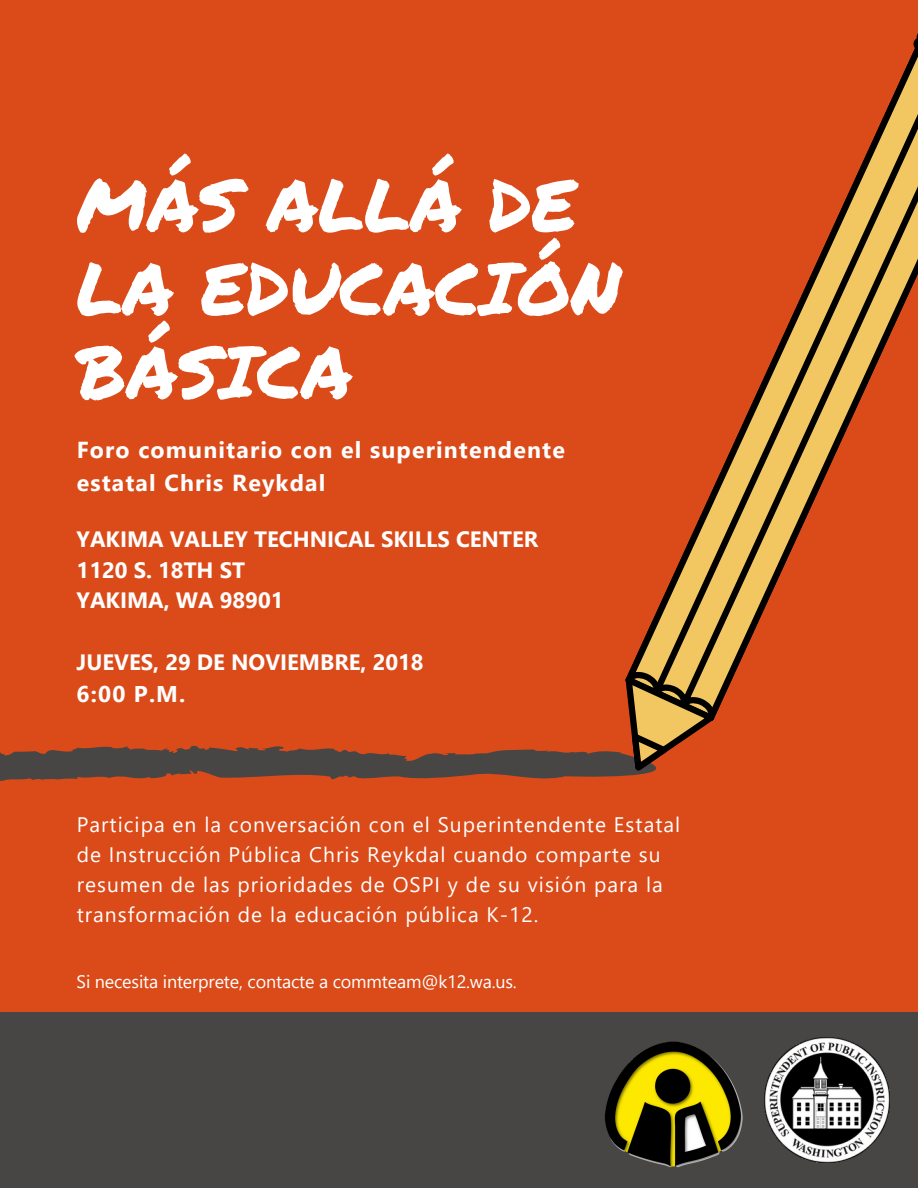
<style>
.page{position:relative;width:918px;height:1188px;background:#db4a19}
.page>*{position:absolute;margin:0;border:0;box-sizing:border-box;transform-origin:0 0}
.t1{font:72.75px/83.6px "Permanent Marker";color:#fff}
.t2{font:700 23.1px/32.4px "Segoe UI";letter-spacing:.05em;color:#fff}
.t3{font:700 22.65px "Segoe UI";color:#fff}
.t4{font:700 22.2px/30.8px "Segoe UI";color:#fff}
.t5{font:21px/30px "Segoe UI";letter-spacing:.05em;color:#fff}
.t6{font:18px "Segoe UI";letter-spacing:-.01em;color:#fff}
</style>
<div class="page">
<div style="left:0;top:1012px;width:918px;height:176px;background:#474644"></div>
<img style="left:765px;top:1037px;width:125px;height:125px">
<svg style="left:633px;top:55px;width:285px;height:646px"></svg>
<svg style="left:0;top:662px;width:721px;height:119px"></svg>
<svg style="left:912px;top:33px;width:6px;height:71px"></svg>
<img style="left:605px;top:1041px;width:138px;height:127px">
<h1 class="t1" style="left:77px;top:161px;width:546px">MÁS ALLÁ DE<br>LA EDUCACIÓN<br>BÁSICA</h1>
<p class="t2" style="left:77px;top:433px;width:490px">Foro comunitario con el superintendente estatal Chris Reykdal</p>
<p class="t4" style="left:77px;top:523px;width:463px">YAKIMA VALLEY TECHNICAL SKILLS CENTER<br>1120 S. 18TH ST<br>YAKIMA, WA 98901</p>
<p class="t4" style="left:77px;top:645px;width:349px">JUEVES, 29 DE NOVIEMBRE, 2018</p>
<p class="t3" style="left:77px;top:678px;width:110px">6:00 P.M.</p>
<p class="t5" style="left:77px;top:808px;width:605px">Participa en la conversación con el Superintendente Estatal de Instrucción Pública Chris Reykdal cuando comparte su resumen de las prioridades de OSPI y de su visión para la transformación de la educación pública K-12.</p>
<p class="t6" style="left:77px;top:969px;width:442px">Si necesita interprete, contacte a commteam@k12.wa.us.</p>
</div>
